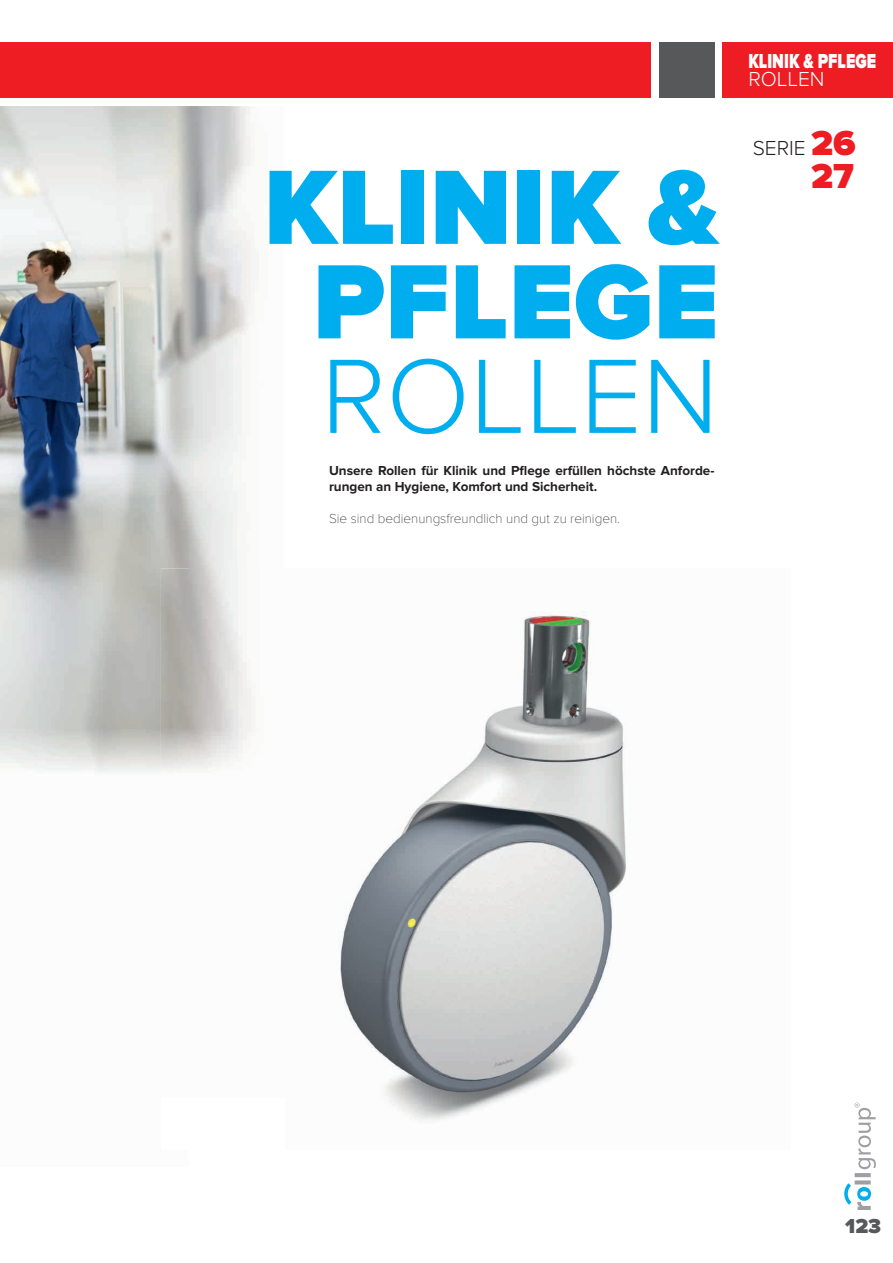
<style>
.page{position:relative;width:893px;height:1263px;background:#fff}
.page>*{position:absolute;margin:0;border:0;box-sizing:border-box;transform-origin:0 0}
.t1{font:900 109.5px/94.5px "Proxima Nova";color:#00aeef;text-align:center}
.t2{font:300 109.5px "Proxima Nova";color:#00aeef}
.t3{font:900 36px "Proxima Nova";color:#ee1d23}
.t4{font:900 21px "Proxima Nova";color:#fff;scale:.75 1}
.t5{font:300 21px "Proxima Nova";color:#231f20}
.t6{font:300 21px "Proxima Nova";color:#fff}
.t7{font:900 21px "Proxima Nova";color:#57585a}
.t8{font:700 13.5px/15.8px "Proxima Nova";color:#231f20}
.t9{font:100 13.5px "Proxima Nova T";color:#231f20}
.s1{font-weight:900;font-size:36px;color:#ee1d23}
</style>
<div class="page">
<img style="left:190px;top:568px;width:436px;height:553px">
<div style="left:659px;top:43px;width:55px;height:55px;background:#57585a"></div>
<div style="left:723px;top:43px;width:170px;height:55px;background:#ee1d23"></div>
<img style="left:0;top:106px;width:251px;height:424px">
<div style="left:0;top:43px;width:651px;height:55px;background:#ee1d23"></div>
<svg style="left:844px;top:1102px;width:32px;height:108px"></svg>
<h1 class="t1" style="left:264px;top:163px;width:456px">KLINIK &amp;<br>PFLEGE</h1>
<h1 class="t2" style="left:321px;top:334px;width:399px">ROLLEN</h1>
<p class="t8" style="left:329px;top:463px;width:387px">Unsere Rollen für Klinik und Pflege erfüllen höchste Anforde&shy;rungen an Hygiene, Komfort und Sicherheit.</p>
<p class="t9" style="left:329px;top:510px;width:292px">Sie sind bedienungsfreundlich und gut zu reinigen.</p>
<h3 class="t4" style="left:748px;top:49px;width:172px">KLINIK &amp; PFLEGE</h3>
<h3 class="t6" style="left:748px;top:67px;width:78px">ROLLEN</h3>
<h3 class="t5" style="left:753px;top:136px;width:105px">SERIE <span class="s1">26</span></h3>
<h2 class="t3" style="left:811px;top:155px;width:44px">27</h2>
<h3 class="t7" style="left:845px;top:1213px;width:37px">123</h3>
</div>
